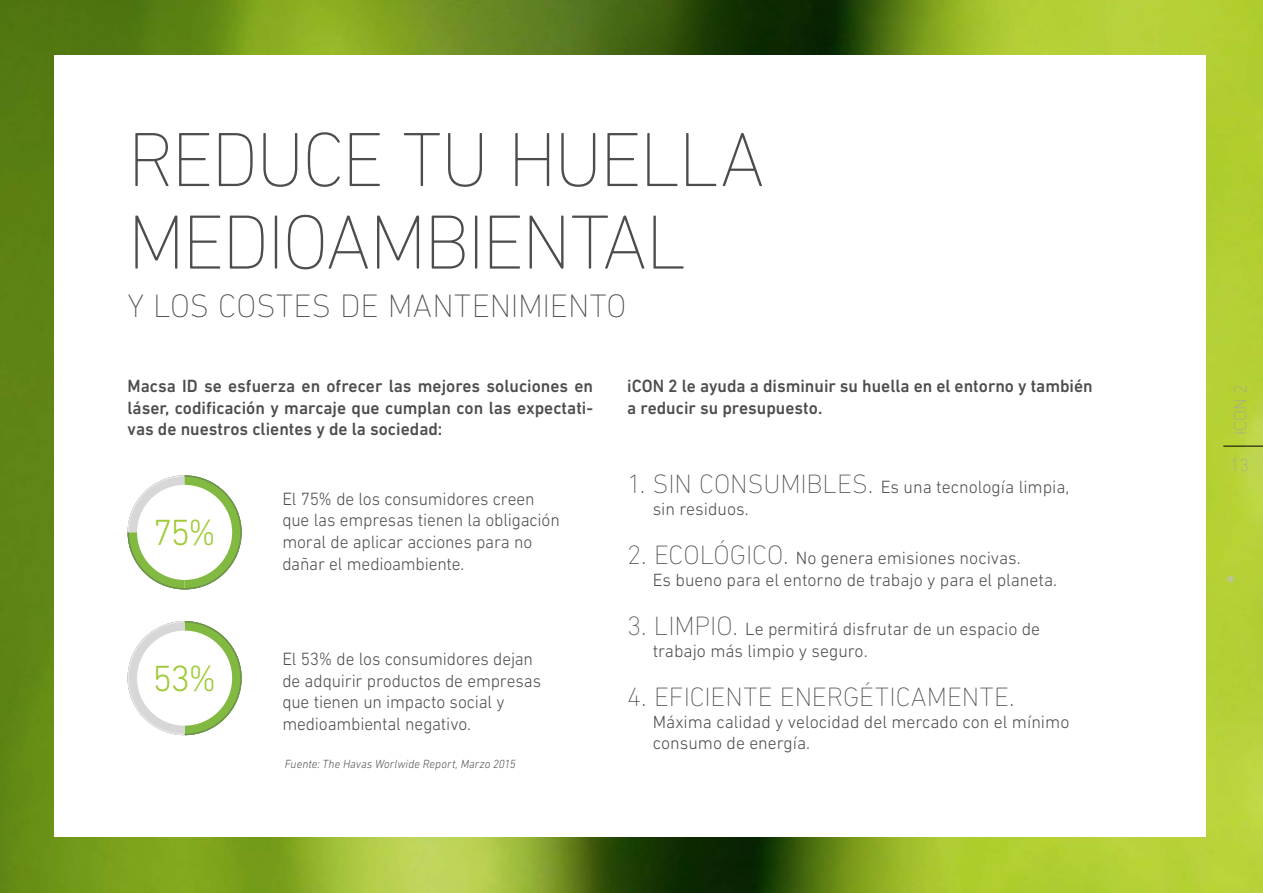
<style>
.page{position:relative;width:1263px;height:893px;background:#fff}
.page>*{position:absolute;margin:0;border:0;box-sizing:border-box;transform-origin:0 0}
.t1{font:200 78px/82.5px "DIN Next LT Pro";letter-spacing:-.03em;color:#4d4d4f}
.t2{font:300 37.05px "DIN Next LT Pro";color:#a0cb38}
.t3{font:200 33px "DIN Next LT Pro";color:#4d4d4f}
.t4{font:200 27px "DIN Next LT Pro";color:#4d4d4f}
.t5{font:300 18px/21.6px "DIN Next LT Pro";color:#4d4d4f}
.t6{font:500 18px/21.6px "DIN Next LT Pro";color:#4d4d4f;text-align:justify}
.t7{font:200 18px "DIN Next LT Pro";color:#a2a2a2}
.t8{font:700 18px "DIN Next LT Pro";color:#c0c0c0}
.t9{font:italic 300 12px "DIN Next LT Pro";letter-spacing:.005em;color:#4d4d4f}
.s1{font-weight:200;font-size:27px}
</style>
<div class="page">
<img style="left:0;top:0;width:1263px;height:893px">
<div style="left:55px;top:56px;width:1151px;height:781px;background:#fff"></div>
<svg style="left:128px;top:475px;width:114px;height:114px"></svg>
<div style="left:137px;top:485px;width:95px;height:95px;background:#fff;border-radius:50%"></div>
<svg style="left:128px;top:621px;width:114px;height:114px"></svg>
<div style="left:137px;top:631px;width:95px;height:95px;background:#fff;border-radius:50%"></div>
<hr style="left:1223px;top:446px;width:40px;height:1px;background:#000">
<h1 class="t1" style="left:128px;top:118px;width:639px">REDUCE TU HUELLA<br>MEDIOAMBIENTAL</h1>
<h3 class="t3" style="left:128px;top:287px;width:500px">Y LOS COSTES DE MANTENIMIENTO</h3>
<p class="t6" style="left:128px;top:375px;width:467px">Macsa ID se esfuerza en ofrecer las mejores soluciones en láser, codificación y marcaje que cumplan con las expectati&shy;vas de nuestros clientes y de la sociedad:</p>
<p class="t6" style="left:627px;top:375px;width:467px">iCON 2 le ayuda a disminuir su huella en el entorno y también a reducir su presupuesto.</p>
<p class="t5" style="left:653px;top:476px;width:418px;text-indent:-26px"><span class="s1">1. SIN CONSUMIBLES.</span> Es una tecnología limpia, sin residuos.</p>
<p class="t5" style="left:653px;top:547px;width:406px;text-indent:-26px"><span class="s1">2. ECOLÓGICO.</span> No genera emisiones nocivas.<br>Es bueno para el entorno de trabajo y para el planeta.</p>
<p class="t5" style="left:653px;top:618px;width:389px;text-indent:-26px"><span class="s1">3. LIMPIO.</span> Le permitirá disfrutar de un espacio de trabajo más limpio y seguro.</p>
<h3 class="t4" style="left:627px;top:681px;width:389px">4. EFICIENTE ENERGÉTICAMENTE.</h3>
<p class="t5" style="left:653px;top:711px;width:418px">Máxima calidad y velocidad del mercado con el mínimo consumo de energía.</p>
<p class="t5" style="left:282px;top:488px;width:279px">El 75% de los consumidores creen que las empresas tienen la obligación moral de aplicar acciones para no dañar el medioambiente.</p>
<h2 class="t2" style="left:153px;top:511px;width:65px">75%</h2>
<p class="t5" style="left:282px;top:648px;width:260px">El 53% de los consumidores dejan de adquirir productos de empresas que tienen un impacto social y medioambiental negativo.</p>
<h2 class="t2" style="left:152px;top:657px;width:66px">53%</h2>
<p class="t9" style="left:285px;top:757px;width:233px">Fuente: The Havas Worlwide Report, Marzo 2015</p>
<p class="t7" style="left:1230px;top:435px;width:52px;rotate:-90deg">ICON 2</p>
<p class="t7" style="left:1230px;top:454px;width:20px">13</p>
<p class="t8" style="left:1227px;top:571px;width:9px">®</p>
</div>
